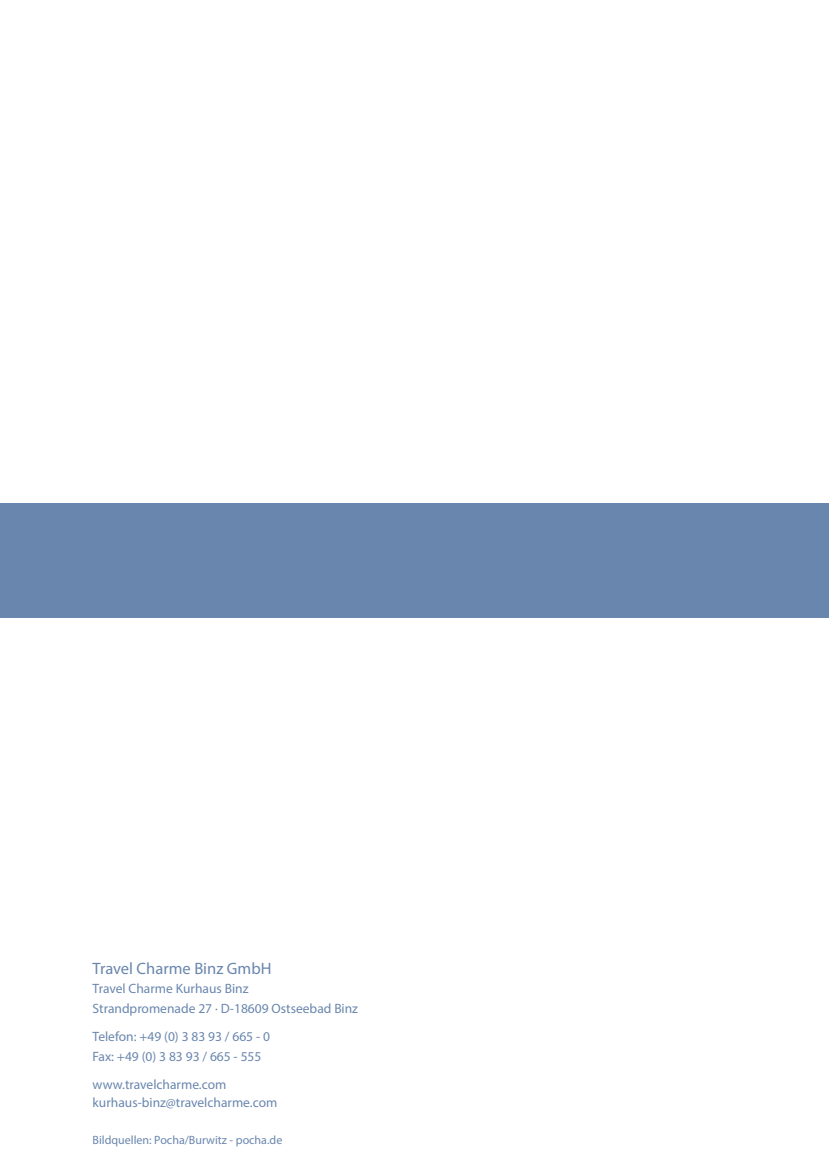
<style>
.page{position:relative;width:830px;height:1170px;background:#fff}
.page>*{position:absolute;margin:0;border:0;box-sizing:border-box;transform-origin:0 0}
.t1{font:16.5px "Myriad Pro";color:#6986ae}
.t2{font:13.5px/19.5px "Myriad Pro";color:#6986ae}
.t3{font:12px "Myriad Pro";color:#6986ae}
</style>
<div class="page">
<div style="left:0;top:502px;width:828px;height:115px;background:#6986ae"></div>
<p class="t1" style="left:92px;top:958px;width:180px">Travel Charme Binz GmbH</p>
<p class="t2" style="left:92px;top:978px;width:267px">Travel Charme Kurhaus Binz<br>Strandpromenade 27 · D-18609 Ostseebad Binz</p>
<p class="t2" style="left:92px;top:1026px;width:179px">Telefon: +49 (0) 3 83 93 / 665 - 0<br>Fax: +49 (0) 3 83 93 / 665 - 555</p>
<p class="t2" style="left:92px;top:1075px;width:186px;line-height:18px">www.travelcharme.com kurhaus-binz@travelcharme.com</p>
<p class="t3" style="left:92px;top:1131px;width:191px">Bildquellen: Pocha/Burwitz - pocha.de</p>
</div>
